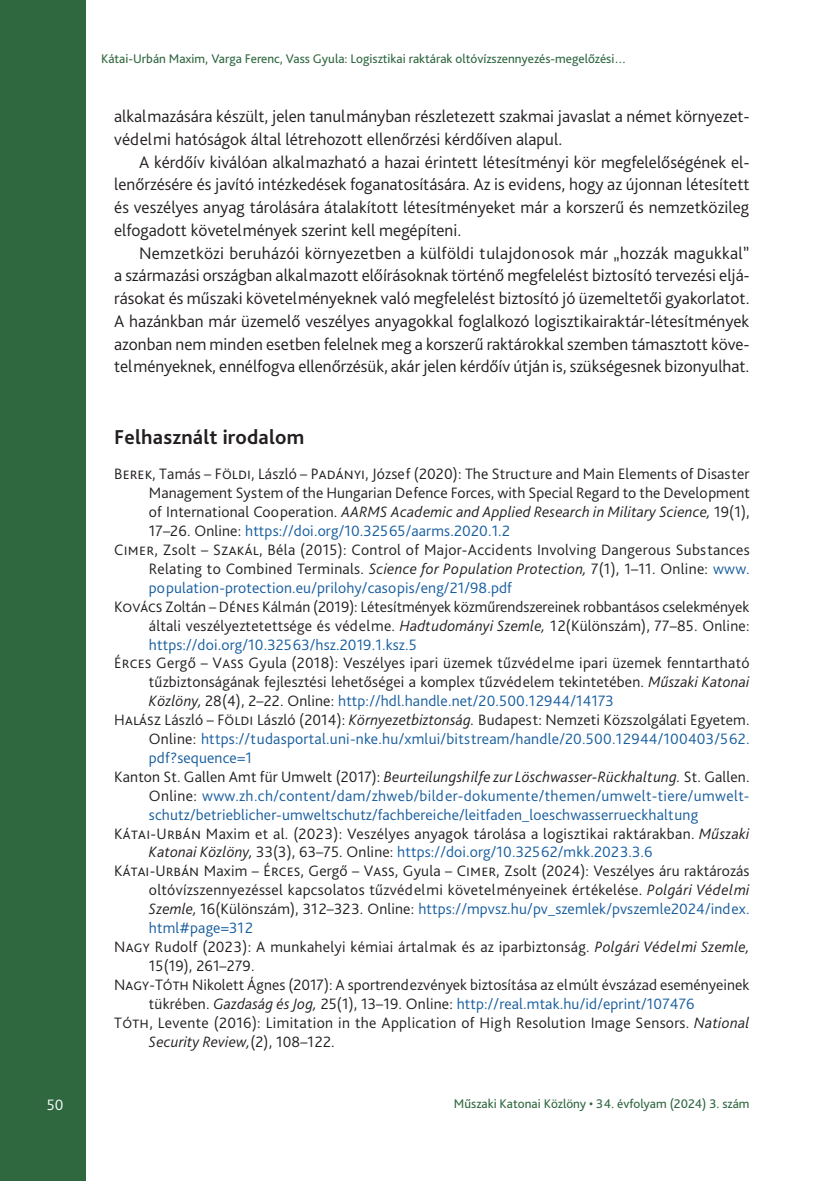
<style>
.page{position:relative;width:834px;height:1181px;background:#fff}
.page>*{position:absolute;margin:0;border:0;box-sizing:border-box;transform-origin:0 0}
.Címsor_1{font:700 21px "Bliss Pro";letter-spacing:.01em;color:#231f20}
.Szöveg{font:300 17.5px/22.8px "Bliss Pro";color:#231f20;text-align:justify}
.Szöveg_1st{font:300 17.5px/22.8px "Bliss Pro";color:#231f20}
.Irodalomjegyzék{font:300 15.75px/18.9px "Bliss Pro";letter-spacing:.01em;color:#231f20;text-align:justify}
.Irodalomjegyzék-2{font:300 15.75px/18.9px "Bliss Pro";letter-spacing:.01em;color:#175d9e;text-align:justify}
.t1{font:300 15.75px "Bliss Pro";color:#fff}
.t2{font:13.12px "Bliss Pro";color:#2f673f}
.s1{font-style:italic}
.s2{color:#175d9e}
.s3{color:#231f20}
.s4{font-style:italic;color:#231f20}
</style>
<div class="page">
<div style="left:0;top:0;width:85px;height:1181px;background:#2f673f"></div>
<p class="t1" style="left:47px;top:1095px;width:18px">50</p>
<p class="t2" style="left:101px;top:50px;width:526px">Kátai-Urbán Maxim, Varga Ferenc, Vass Gyula: Logisztikai raktárak oltóvízszennyezés-megelőzési…</p>
<p class="Szöveg_1st" style="left:114px;top:104px;width:636px">alkalmazására készült, jelen tanulmányban részletezett szakmai javaslat a német környezet&shy;védelmi hatóságok által létrehozott ellenőrzési kérdőíven alapul.</p>
<p class="Szöveg" style="left:114px;top:150px;width:636px;text-indent:25px">A kérdőív kiválóan alkalmazható a hazai érintett létesítményi kör megfelelőségének el&shy;lenőrzésére és javító intézkedések foganatosítására. Az is evidens, hogy az újonnan létesített és veszélyes anyag tárolására átalakított létesítményeket már a korszerű és nemzetközileg elfogadott követelmények szerint kell megépíteni.</p>
<p class="Szöveg" style="left:114px;top:241px;width:636px;text-indent:25px">Nemzetközi beruházói környezetben a külföldi tulajdonosok már „hozzák magukkal” a származási országban alkalmazott előírásoknak történő megfelelést biztosító tervezési eljá&shy;rásokat és műszaki követelményeknek való megfelelést biztosító jó üzemeltetői gyakorlatot.<br>A hazánkban már üzemelő veszélyes anyagokkal foglalkozó logisztikairaktár-létesítmények azonban nem minden esetben felelnek meg a korszerű raktárokkal szemben támasztott köve&shy;telményeknek, ennélfogva ellenőrzésük, akár jelen kérdőív útján is, szükségesnek bizonyulhat.</p>
<p class="Címsor_1" style="left:114px;top:424px;width:192px">Felhasznált irodalom</p>
<p class="Irodalomjegyzék" style="left:149px;top:464px;width:602px;text-indent:-35px">Berek, Tamás – Földi, László – Padányi, József (2020): The Structure and Main Elements of Disaster Management System of the Hungarian Defence Forces, with Special Regard to the Development of International Cooperation. <span class="s1">AARMS Academic and Applied Research in Military Science,</span> 19(1), 17–26. Online: <span class="s2">https://doi.org/10.32565/aarms.2020.1.2</span></p>
<p class="Irodalomjegyzék" style="left:149px;top:540px;width:602px;text-indent:-35px">Cimer, Zsolt – Szakál, Béla (2015): Control of Major-Accidents Involving Dangerous Substances Relating to Combined Terminals. <span class="s1">Science for Population Protection,</span> 7(1), 1–11. Online: <span class="s2">www. population-protection.eu/prilohy/casopis/eng/21/98.pdf</span></p>
<p class="Irodalomjegyzék" style="left:149px;top:596px;width:602px;text-indent:-35px">Kovács Zoltán – Dénes Kálmán (2019): Létesítmények közműrendszereinek robbantásos cselekmények általi veszélyeztetettsége és védelme. <span class="s1">Hadtudományi Szemle,</span> 12(Különszám), 77–85. Online: <span class="s2">https://doi.org/10.32563/hsz.2019.1.ksz.5</span></p>
<p class="Irodalomjegyzék" style="left:149px;top:653px;width:602px;text-indent:-35px">Érces Gergő – Vass Gyula (2018): Veszélyes ipari üzemek tűzvédelme ipari üzemek fenntartható tűzbiztonságának fejlesztési lehetőségei a komplex tűzvédelem tekintetében. <span class="s1">Műszaki Katonai Közlöny,</span> 28(4), 2–22. Online: <span class="s2">http://hdl.handle.net/20.500.12944/14173</span></p>
<p class="Irodalomjegyzék-2" style="left:149px;top:710px;width:602px;text-indent:-35px"><span class="s3">Halász László – Földi László (2014):</span> <span class="s4">Környezetbiztonság.</span> <span class="s3">Budapest: Nemzeti Közszolgálati Egyetem.<br>Online:</span> https://tudasportal.uni-nke.hu/xmlui/bitstream/handle/20.500.12944/100403/562. pdf?sequence=1</p>
<p class="Irodalomjegyzék-2" style="left:149px;top:767px;width:602px;text-indent:-35px"><span class="s3">Kanton St. Gallen Amt für Umwelt (2017):</span> <span class="s4">Beurteilungshilfe zur Löschwasser-Rückhaltung.</span> <span class="s3">St. Gallen.<br>Online:</span> www.zh.ch/content/dam/zhweb/bilder-dokumente/themen/umwelt-tiere/umwelt&shy;schutz/betrieblicher-umweltschutz/fachbereiche/leitfaden_loeschwasserrueckhaltung</p>
<p class="Irodalomjegyzék" style="left:149px;top:823px;width:602px;text-indent:-35px">Kátai-Urbán Maxim et al. (2023): Veszélyes anyagok tárolása a logisztikai raktárakban. <span class="s1">Műszaki<br>Katonai Közlöny,</span> 33(3), 63–75. Online: <span class="s2">https://doi.org/10.32562/mkk.2023.3.6</span></p>
<p class="Irodalomjegyzék" style="left:149px;top:861px;width:602px;text-indent:-35px">Kátai-Urbán Maxim – Érces, Gergő – Vass, Gyula – Cimer, Zsolt (2024): Veszélyes áru raktározás oltóvízszennyezéssel kapcsolatos tűzvédelmi követelményeinek értékelése. <span class="s1">Polgári Védelmi Szemle,</span> 16(Különszám), 312–323. Online: <span class="s2">https://mpvsz.hu/pv_szemlek/pvszemle2024/index. html#page=312</span></p>
<p class="Irodalomjegyzék" style="left:149px;top:937px;width:602px;text-indent:-35px">Nagy Rudolf (2023): A munkahelyi kémiai ártalmak és az iparbiztonság. <span class="s1">Polgári Védelmi Szemle,<br></span>15(19), 261–279.</p>
<p class="Irodalomjegyzék" style="left:149px;top:974px;width:602px;text-indent:-35px">Nagy-Tóth Nikolett Ágnes (2017): A sportrendezvények biztosítása az elmúlt évszázad eseményeinek tükrében. <span class="s1">Gazdaság és Jog,</span> 25(1), 13–19. Online: <span class="s2">http://real.mtak.hu/id/eprint/107476</span></p>
<p class="Irodalomjegyzék" style="left:149px;top:1012px;width:602px;text-indent:-35px">Tóth, Levente (2016): Limitation in the Application of High Resolution Image Sensors. <span class="s1">National<br>Security Review,</span>(2), 108–122.</p>
<p class="t2" style="left:454px;top:1095px;width:297px">Műszaki Katonai Közlöny • 34. évfolyam (2024) 3. szám</p>
</div>
